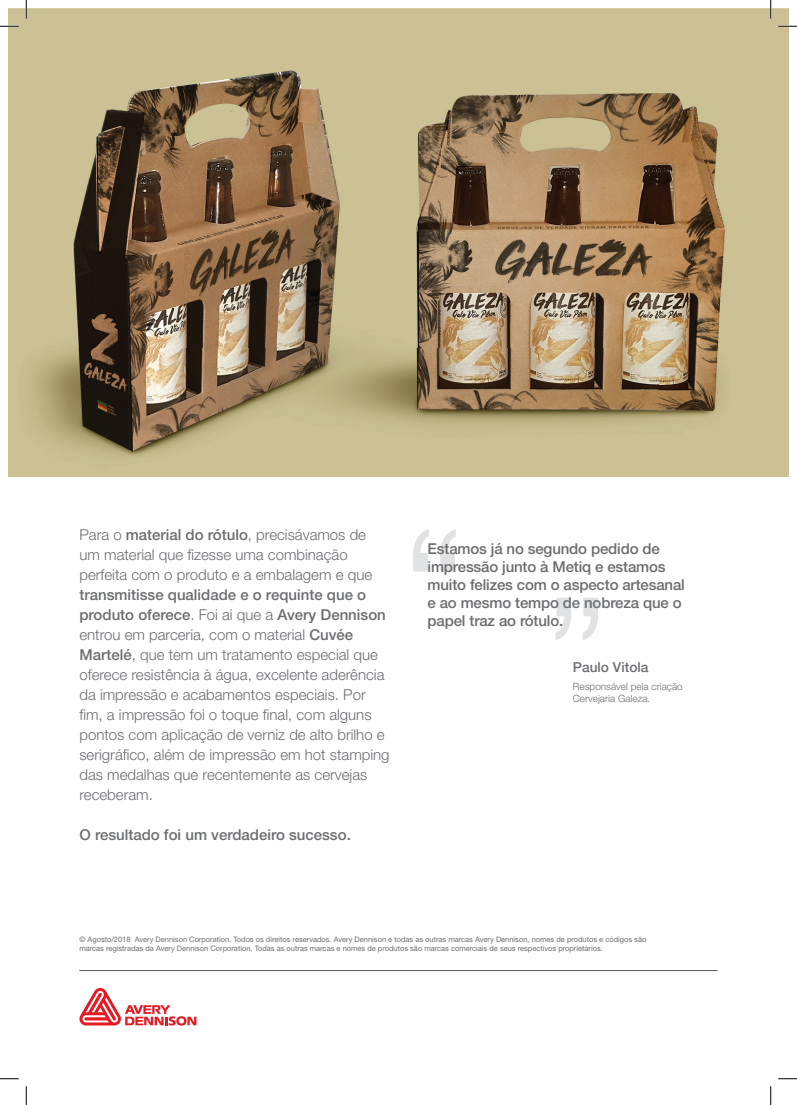
<style>
.page{position:relative;width:797px;height:1105px;background:#fff}
.page>*{position:absolute;margin:0;border:0;box-sizing:border-box;transform-origin:0 0}
.t1{font:300 175px "Helvetica Neue LT Std";color:#e1e2e4}
.t2{font:300 15px/20px "Helvetica Neue LT Std";color:#6c6d70}
.t3{font:500 15px/18px "Helvetica Neue LT Std";letter-spacing:-.01em;color:#6c6d70}
.t4{font:500 13.75px "Helvetica Neue LT Std";color:#6c6d70}
.t5{font:300 10px/12px "Helvetica Neue LT Std";color:#6c6d70}
.t6{font:7.5px/9px "Helvetica Neue LT Std";color:#6c6d70}
.s1{font-weight:500}
</style>
<div class="page">
<img style="left:9px;top:9px;width:779px;height:467px">
<svg style="left:79px;top:988px;width:117px;height:37px"></svg>
<hr style="left:79px;top:970px;width:638px;height:1px;background:#57585a">
<svg style="left:0;top:25px;width:19px;height:2px"></svg>
<svg style="left:778px;top:25px;width:19px;height:2px"></svg>
<svg style="left:0;top:1078px;width:19px;height:1px"></svg>
<svg style="left:778px;top:1078px;width:19px;height:1px"></svg>
<svg style="left:25px;top:0;width:2px;height:19px"></svg>
<svg style="left:25px;top:1086px;width:2px;height:19px"></svg>
<svg style="left:770px;top:0;width:1px;height:19px"></svg>
<svg style="left:770px;top:1086px;width:1px;height:19px"></svg>
<p class="t2" style="left:79px;top:524px;width:294px">Para o <span class="s1">material do rótulo</span>, precisávamos de um material que fizesse uma combinação perfeita com o produto e a embalagem e que</p>
<p class="t2" style="left:79px;top:584px;width:312px"><span class="s1">transmitisse qualidade e o requinte que o produto oferece</span>. Foi ai que a <span class="s1">Avery Dennison </span>entrou em parceria, com o material <span class="s1">Cuvée Martelé</span>, que tem um tratamento especial que oferece resistência à água, excelente aderência da impressão e acabamentos especiais. Por fim, a impressão foi o toque final, com alguns pontos com aplicação de verniz de alto brilho e serigráfico, além de impressão em hot stamping das medalhas que recentemente as cervejas receberam.</p>
<p class="t3" style="left:79px;top:825px;width:273px">O resultado foi um verdadeiro sucesso.</p>
<h1 class="t1" style="left:402px;top:519px;width:209px">“ ”</h1>
<p class="t3" style="left:427px;top:539px;width:259px">Estamos já no segundo pedido de impressão junto à Metiq e estamos muito felizes com o aspecto artesanal e ao mesmo tempo de nobreza que o papel traz ao rótulo.</p>
<p class="t4" style="left:573px;top:659px;width:77px">Paulo Vitola</p>
<p class="t5" style="left:573px;top:680px;width:111px">Responsável pela criação<br>Cervejaria Galeza.</p>
<p class="t6" style="left:79px;top:935px;width:568px">© Agosto/2018 Avery Dennison Corporation. Todos os direitos reservados. Avery Dennison e todas as outras marcas Avery Dennison, nomes de produtos e códigos são marcas registradas da Avery Dennison Corporation. Todas as outras marcas e nomes de produtos são marcas comerciais de seus respectivos proprietários.</p>
</div>
